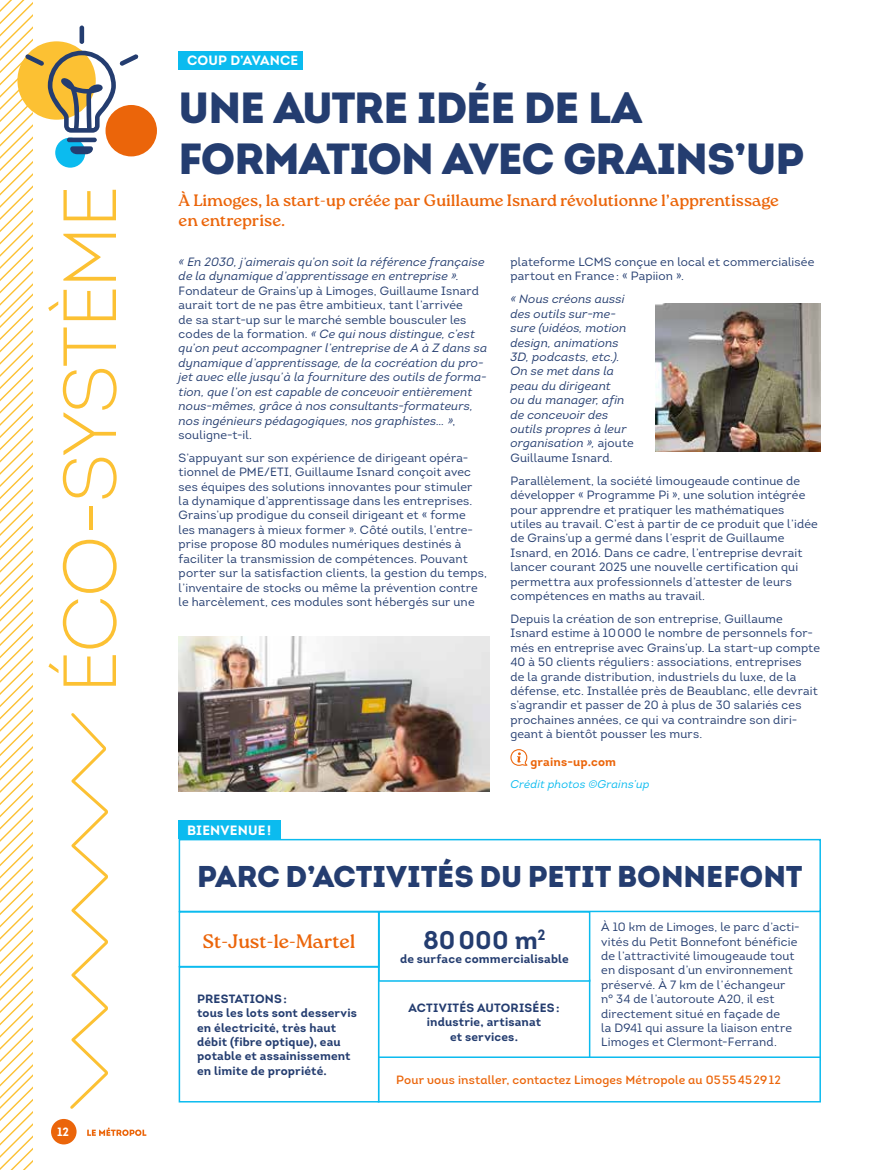
<style>
.page{position:relative;width:872px;height:1170px;background:#fff}
.page>*{position:absolute;margin:0;border:0;box-sizing:border-box;transform-origin:0 0}
.t1{font:75px "Intro Light Caps";letter-spacing:-.03em;color:#fcc133}
.t2{font:43.5px/51px "Intro Black Caps";letter-spacing:-.025em;color:#243d70}
.t3{font:30px "Intro Black Caps";letter-spacing:-.005em;color:#243d70}
.t4{font:700 25.5px "Intro";letter-spacing:.005em;color:#243d70}
.t5{font:19.5px "Roca";color:#eb650a}
.t6{font:16.5px/19.8px "Roca";color:#eb650a}
.t7{font:13.5px "Intro Bold Caps";letter-spacing:.01em;color:#fff}
.t8{font:12px/14.4px "Intro";letter-spacing:.01em;color:#243d70}
.t9{font:italic 12px/14.4px "Intro";letter-spacing:.01em;color:#243d70}
.t10{font:700 12px/14.4px "Intro";letter-spacing:.015em;color:#243d70;text-align:center}
.t11{font:12px "Intro Semi Bold Alt";letter-spacing:.015em;color:#eb650a}
.t12{font:700 12px "Intro";letter-spacing:.015em;color:#eb650a}
.t13{font:12px "Intro Bold Caps";color:#fff}
.t14{font:italic 11.25px "Intro";letter-spacing:.015em;color:#0bbbef}
.s1{font-style:normal}
</style>
<div class="page">
<div style="left:179px;top:51px;width:124px;height:19px;background:#0bbbef"></div>
<div style="left:378px;top:1056px;width:443px;height:46px;border:2px solid #0bbbef"></div>
<svg style="left:510px;top:749px;width:17px;height:16px"></svg>
<div style="left:179px;top:966px;width:200px;height:136px;border:2px solid #0bbbef"></div>
<div style="left:179px;top:820px;width:102px;height:19px;background:#0bbbef"></div>
<div style="left:378px;top:911px;width:212px;height:70px;border:2px solid #0bbbef"></div>
<div style="left:179px;top:911px;width:200px;height:56px;border:2px solid #0bbbef"></div>
<div style="left:179px;top:838px;width:642px;height:74px;border:2px solid #0bbbef"></div>
<img style="left:656px;top:304px;width:165px;height:148px">
<img style="left:179px;top:636px;width:310px;height:155px">
<div style="left:105px;top:105px;width:52px;height:51px;background:#eb650a;border-radius:50%"></div>
<svg style="left:0;top:0;width:146px;height:1169px"></svg>
<h1 class="t1" style="left:43px;top:693px;width:509px;rotate:-90deg">éco-système</h1>
<p class="t13" style="left:57px;top:1124px;width:13px">12</p>
<p class="t7" style="left:187px;top:52px;width:113px">COUP D’AVANCE</p>
<h2 class="t2" style="left:179px;top:81px;width:627px">UNE AUTRE IDÉE DE LA<br>FORMATION AVEC GRAINS’UP</h2>
<h3 class="t6" style="left:179px;top:193px;width:602px">À Limoges, la start-up créée par Guillaume Isnard révolutionne l’apprentissage en entreprise.</h3>
<p class="t9" style="left:179px;top:254px;width:307px">« En 2030, j’aimerais qu’on soit la référence française de la dynamique d’apprentissage en entreprise ».</p>
<p class="t9" style="left:179px;top:283px;width:310px"><span class="s1">Fondateur de Grains’up à Limoges, Guillaume Isnard aurait tort de ne pas être ambitieux, tant l’arrivée<br>de sa start-up sur le marché semble bousculer les codes de la formation.</span> « Ce qui nous distingue, c’est qu’on peut accompagner l’entreprise de A à Z dans sa dynamique d’apprentissage, de la cocréation du pro&shy;jet avec elle jusqu’à la fourniture des outils de forma&shy;tion, que l’on est capable de concevoir entièrement nous-mêmes, grâce à nos consultants-formateurs, nos ingénieurs pédagogiques, nos graphistes… »<span class="s1">, souligne-t-il.</span></p>
<p class="t8" style="left:179px;top:450px;width:310px">S’appuyant sur son expérience de dirigeant opéra&shy;tionnel de PME/ETI, Guillaume Isnard conçoit avec ses équipes des solutions innovantes pour stimuler<br>la dynamique d’apprentissage dans les entreprises.<br>Grains’up prodigue du conseil dirigeant et « forme<br>les managers à mieux former ». Côté outils, l’entre&shy;prise propose 80 modules numériques destinés à faciliter la transmission de compétences. Pouvant porter sur la satisfaction clients, la gestion du temps, l’inventaire de stocks ou même la prévention contre le harcèlement, ces modules sont hébergés sur une</p>
<p class="t8" style="left:510px;top:254px;width:305px">plateforme LCMS conçue en local et commercialisée partout en France: « Papiion ».</p>
<p class="t9" style="left:510px;top:292px;width:125px">« Nous créons aussi des outils sur-me&shy;sure (vidéos, motion design, animations<br>3D, podcasts, etc.).<br>On se met dans la peau du dirigeant<br>ou du manager, afin de concevoir des outils propres à leur organisation », <span class="s1">ajoute<br>Guillaume Isnard.</span></p>
<p class="t8" style="left:510px;top:473px;width:309px">Parallèlement, la société limougeaude continue de développer « Programme Pi », une solution intégrée pour apprendre et pratiquer les mathématiques utiles au travail. C’est à partir de ce produit que l’idée de Grains’up a germé dans l’esprit de Guillaume Isnard, en 2016. Dans ce cadre, l’entreprise devrait lancer courant 2025 une nouvelle certification qui permettra aux professionnels d’attester de leurs compétences en maths au travail.</p>
<p class="t8" style="left:510px;top:611px;width:311px">Depuis la création de son entreprise, Guillaume Isnard estime à 10000 le nombre de personnels for&shy;més en entreprise avec Grains’up. La start-up compte 40 à 50 clients réguliers: associations, entreprises<br>de la grande distribution, industriels du luxe, de la défense, etc. Installée près de Beaublanc, elle devrait s’agrandir et passer de 20 à plus de 30 salariés ces prochaines années, ce qui va contraindre son diri&shy;geant à bientôt pousser les murs.</p>
<p class="t12" style="left:530px;top:754px;width:87px">grains-up.com</p>
<p class="t14" style="left:510px;top:777px;width:140px">Crédit photos ©Grains’up</p>
<p class="t7" style="left:187px;top:821px;width:86px">BIENVENUE!</p>
<h3 class="t3" style="left:197px;top:856px;width:607px">PARC D’ACTIVITÉS DU PETIT BONNEFONT</h3>
<h3 class="t5" style="left:202px;top:929px;width:154px">St-Just-le-Martel</h3>
<p class="t10" style="left:197px;top:991px;width:161px;text-align:left">PRESTATIONS:<br>tous les lots sont desservis en électricité, très haut débit (fibre optique), eau potable et assainissement en limite de propriété.</p>
<p class="t8" style="left:601px;top:919px;width:200px">À 10 km de Limoges, le parc d’acti&shy;vités du Petit Bonnefont bénéficie de l’attractivité limougeaude tout en disposant d’un environnement préservé. À 7 km de l’échangeur n° 34 de l’autoroute A20, il est directement situé en façade de<br>la D941 qui assure la liaison entre<br>Limoges et Clermont-Ferrand.</p>
<h3 class="t4" style="left:423px;top:923px;width:124px">80000 m<sup>2</sup></h3>
<p class="t10" style="left:400px;top:951px;width:170px">de surface commercialisable</p>
<p class="t10" style="left:408px;top:1000px;width:152px">ACTIVITÉS AUTORISÉES: industrie, artisanat<br>et services.</p>
<p class="t11" style="left:396px;top:1072px;width:386px">Pour vous installer, contactez Limoges Métropole au 0555452912</p>
</div>
